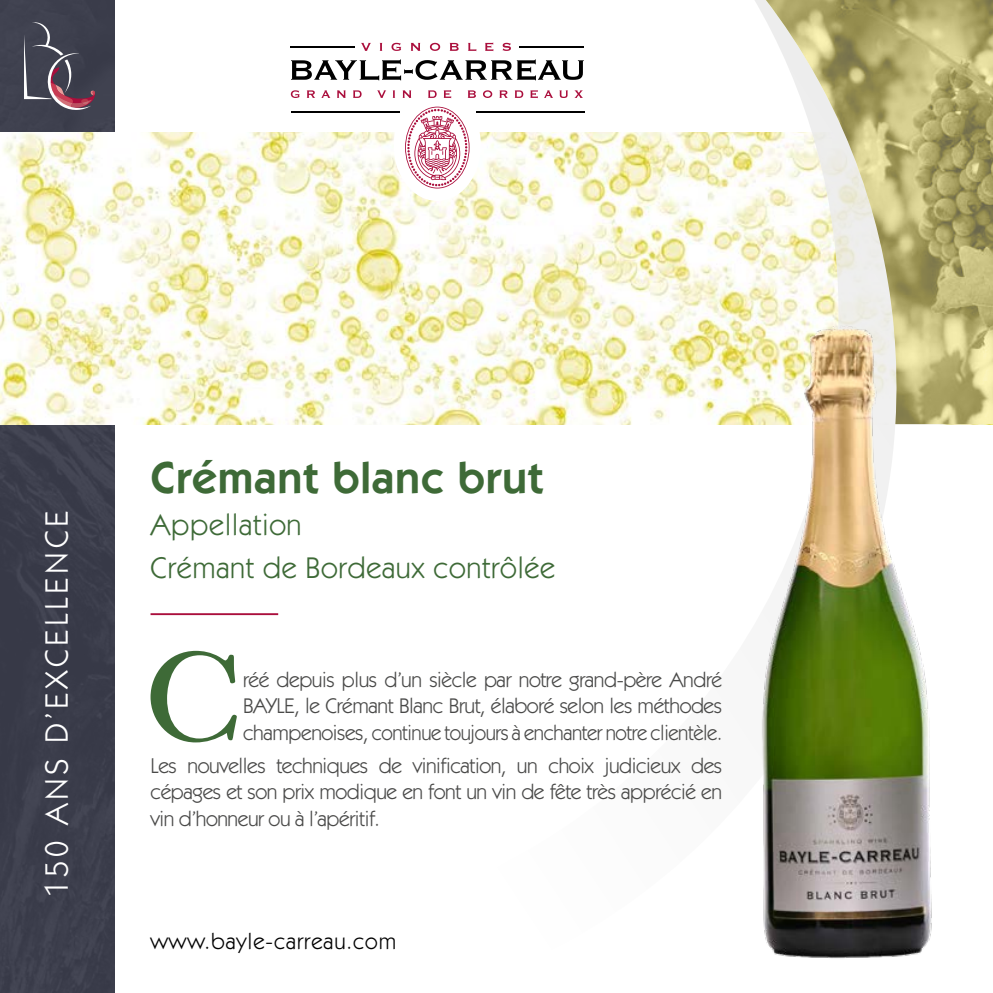
<style>
.page{position:relative;width:993px;height:993px;background:#fff}
.page>*{position:absolute;margin:0;border:0;box-sizing:border-box;transform-origin:0 0}
.t1{font:600 126.25px "Horley Old Style";color:#3e6a37}
.t2{font:600 45px "ITC Kabel Std";letter-spacing:.02em;color:#3e6a37}
.t3{font:32.5px "ITC Kabel Std";letter-spacing:.11em;color:#fff}
.t4{font:30px/42.5px "ITC Kabel Std";letter-spacing:.02em;color:#3e6a37}
.t5{font:22.5px "ITC Kabel Std";letter-spacing:.04em;color:#000}
.t6{font:21.25px/26.2px "ITC Kabel Std";letter-spacing:-.02em;color:#4a4a49;text-align:justify}
</style>
<div class="page">
<div style="left:0;top:0;width:114px;height:992px;background:#3b3d4b"></div>
<img style="left:0;top:132px;width:238px;height:292px">
<svg style="left:24px;top:22px;width:73px;height:88px;background:#57505d"></svg>
<hr style="left:150px;top:613px;width:128px;height:2px;background:#aa0e3c">
<svg style="left:238px;top:42px;width:503px;height:574px"></svg>
<img style="left:741px;top:424px;width:219px;height:535px">
<svg style="left:731px;top:0;width:34px;height:424px"></svg>
<img style="left:765px;top:0;width:227px;height:424px">
<h3 class="t3" style="left:38px;top:896px;width:387px;rotate:-90deg">150 ANS D’EXCELLENCE</h3>
<h2 class="t2" style="left:150px;top:451px;width:394px">Crémant blanc brut</h2>
<h3 class="t4" style="left:150px;top:504px;width:406px">Appellation<br>Crémant de Bordeaux contrôlée</h3>
<h1 class="t1" style="left:144px;top:619px;width:100px">C</h1>
<p class="t6" style="left:243px;top:666px;width:480px">réé depuis plus d’un siècle par notre grand-père André BAYLE, le Crémant Blanc Brut, élaboré selon les méthodes champenoises, continue toujours à enchanter notre clientèle.</p>
<p class="t6" style="left:150px;top:752px;width:573px">Les nouvelles techniques de vinification, un choix judicieux des cépages et son prix modique en font un vin de fête très apprécié en vin d’honneur ou à l’apéritif.</p>
<p class="t5" style="left:150px;top:927px;width:247px">www.bayle-carreau.com</p>
</div>
